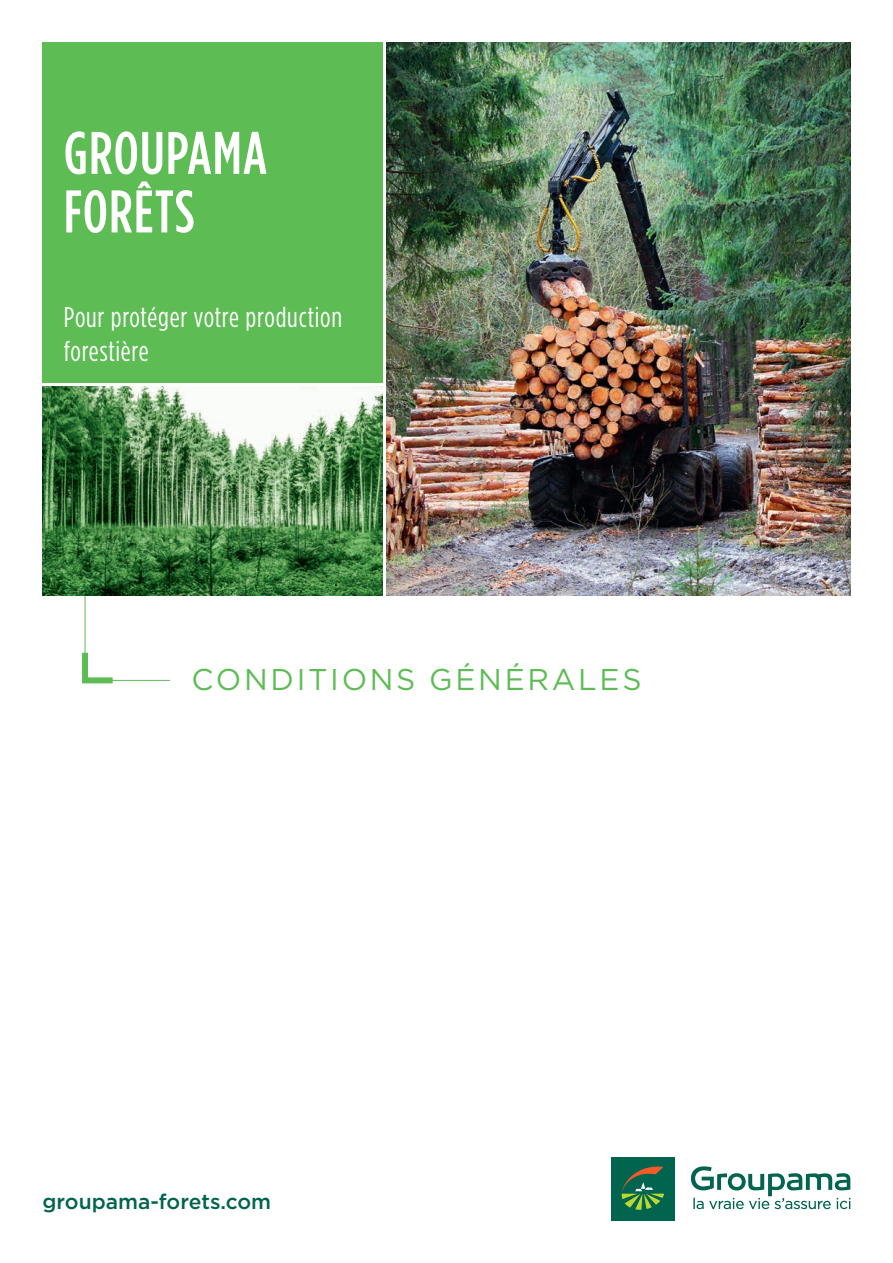
<style>
.page{position:relative;width:893px;height:1263px;background:#fff}
.page>*{position:absolute;margin:0;border:0;box-sizing:border-box;transform-origin:0 0}
.t1{font:500 60px/58.5px "Gotham Condensed";letter-spacing:.02em;color:#fff}
.t2{font:30px "Gotham Pro";letter-spacing:.09em;color:#5ebc55}
.t3{font:28.5px/34.5px "Gotham Condensed";letter-spacing:.025em;color:#fff}
.t4{font:500 21px "Gotham Pro";color:#00644e}
</style>
<div class="page">
<img style="left:387px;top:43px;width:463px;height:552px">
<div style="left:43px;top:43px;width:340px;height:340px;background:#5ebc55"></div>
<svg style="left:82px;top:595px;width:88px;height:88px"></svg>
<div style="left:611px;top:1157px;width:64px;height:63px;background:#00644e"></div>
<svg style="left:622px;top:1166px;width:42px;height:44px"></svg>
<svg style="left:691px;top:1166px;width:159px;height:43px"></svg>
<img style="left:43px;top:387px;width:340px;height:208px">
<h1 class="t1" style="left:64px;top:123px;width:205px">GROUPAMA<br>FORÊTS</h1>
<p class="t3" style="left:64px;top:299px;width:280px">Pour protéger votre production forestière</p>
<p class="t2" style="left:192px;top:662px;width:451px">CONDITIONS GÉNÉRALES</p>
<p class="t4" style="left:43px;top:1190px;width:230px">groupama-forets.com</p>
</div>
